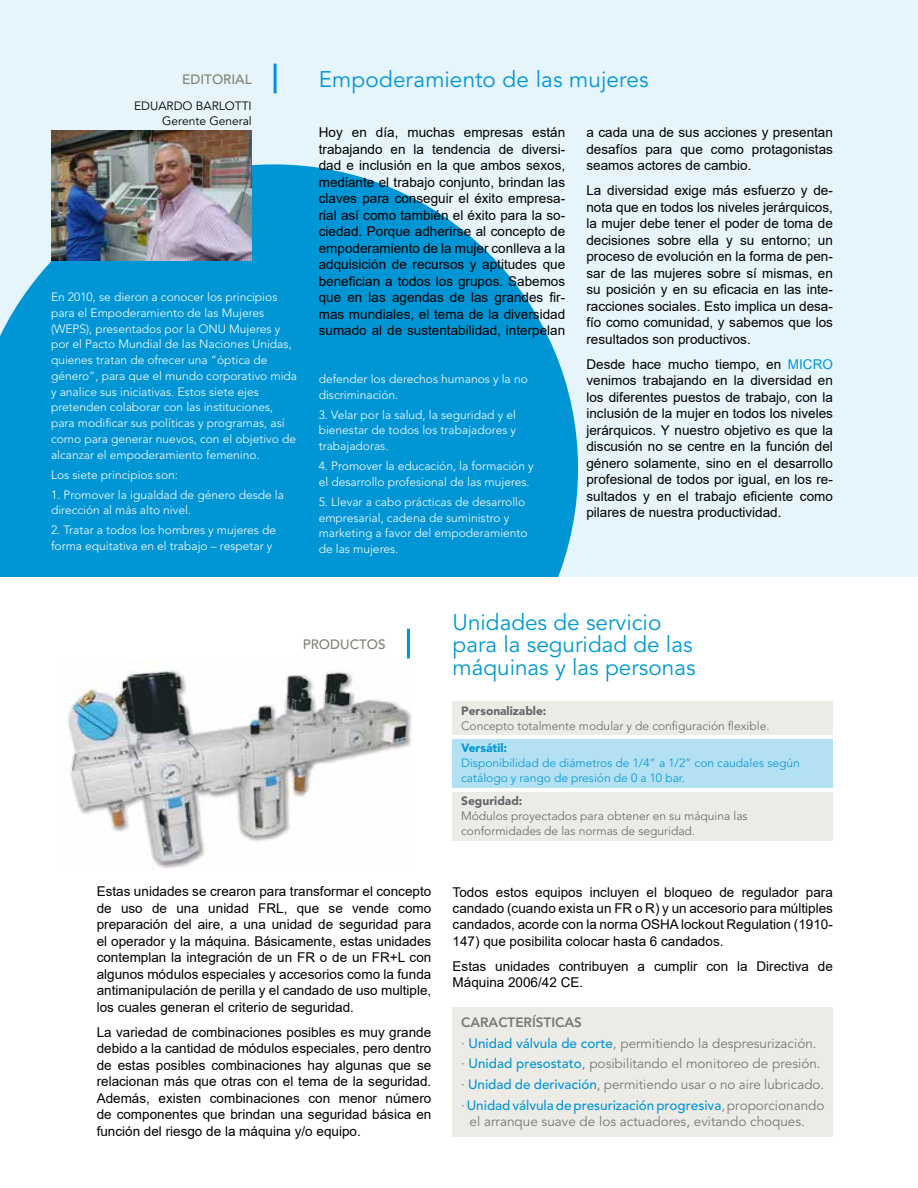
<style>
.page{position:relative;width:918px;height:1188px;background:#fff}
.page>*{position:absolute;margin:0;border:0;box-sizing:border-box;transform-origin:0 0}
.t1{font:22.5px/22.5px "Avenir LT Std";color:#009ad0}
.t2{font:22.5px "Avenir LT Std";letter-spacing:.005em;color:#0096d6}
.t3{font:13.5px/16.5px "Arial";color:#000;text-align:justify}
.t4{font:13.5px/20.7px "Avenir";color:#77777a}
.t5{font:500 13.5px "Avenir LT Std";color:#818174}
.t6{font:300 12px/15.8px "Avenir LT Std";color:#fff}
.t7{font:300 12px/15px "Avenir LT Std";color:#646569}
.t8{font:300 12px/15px "Avenir LT Std";color:#0096d6}
.t9{font:12px/14.2px "Avenir LT Std";color:#000;text-align:right}
.t10{font:900 12px "Avenir LT Std";color:#646569}
.t11{font:900 12px "Avenir LT Std";color:#0096d6}
.s1{color:#0096d6}
.s2{font-weight:800}
.s3{font-weight:500;color:#0096d6}
</style>
<div class="page">
<div style="left:0;top:0;width:918px;height:578px;background:#e6f5fb"></div>
<svg style="left:0;top:164px;width:578px;height:413px;background:#1da2da"></svg>
<div style="left:0;top:577px;width:918px;height:307px;background:#fff"></div>
<hr style="left:274px;top:64px;width:3px;height:29px;background:#0096d6">
<div style="left:453px;top:702px;width:380px;height:33px;background:#edebe6"></div>
<div style="left:453px;top:739px;width:380px;height:49px;background:#b3e0f3"></div>
<div style="left:453px;top:792px;width:380px;height:48px;background:#edebe6"></div>
<img style="left:68px;top:670px;width:344px;height:199px">
<img style="left:51px;top:131px;width:201px;height:130px">
<hr style="left:407px;top:629px;width:3px;height:29px;background:#0096d6">
<div style="left:453px;top:1007px;width:380px;height:130px;background:#edebe6"></div>
<p class="t5" style="left:182px;top:71px;width:71px">EDITORIAL</p>
<p class="t9" style="left:134px;top:100px;width:119px">EDUARDO BARLOTTI<br>Gerente General</p>
<p class="t6" style="left:51px;top:289px;width:248px">En 2010, se dieron a conocer los principios para el Empoderamiento de las Mujeres (WEPS), presentados por la ONU Mujeres y por el Pacto Mundial de las Naciones Unidas, quienes tratan de ofrecer una “óptica de género”, para que el mundo corporativo mida y analice sus iniciativas. Estos siete ejes pretenden colaborar con las instituciones, para modificar sus políticas y programas, así como para generar nuevos, con el objetivo de alcanzar el empoderamiento femenino.</p>
<p class="t6" style="left:51px;top:467px;width:128px">Los siete principios son:</p>
<p class="t6" style="left:51px;top:487px;width:235px">1. Promover la igualdad de género desde la dirección al más alto nivel.</p>
<p class="t6" style="left:51px;top:522px;width:227px">2. Tratar a todos los hombres y mujeres de forma equitativa en el trabajo – respetar y</p>
<h1 class="t2" style="left:319px;top:66px;width:332px">Empoderamiento de las mujeres</h1>
<p class="t3" style="left:319px;top:124px;width:248px">Hoy en día, muchas empresas están trabajando en la tendencia de diversi&shy;dad e inclusión en la que ambos sexos, mediante el trabajo conjunto, brindan las claves para conseguir el éxito empresa&shy;rial así como también el éxito para la so&shy;ciedad. Porque adherirse al concepto de empoderamiento de la mujer conlleva a la adquisición de recursos y aptitudes que benefician a todos los grupos. Sabemos que en las agendas de las grandes fir&shy;mas mundiales, el tema de la diversidad sumado al de sustentabilidad, interpelan</p>
<p class="t6" style="left:319px;top:371px;width:211px">defender los derechos humanos y la no discriminación.</p>
<p class="t6" style="left:319px;top:407px;width:199px;text-align:justify">3. Velar por la salud, la seguridad y el bienestar de todos los trabajadores y trabajadoras.</p>
<p class="t6" style="left:319px;top:458px;width:217px">4. Promover la educación, la formación y el desarrollo profesional de las mujeres.</p>
<p class="t6" style="left:319px;top:494px;width:210px">5. Llevar a cabo prácticas de desarrollo empresarial, cadena de suministro y marketing a favor del empoderamiento de las mujeres.</p>
<p class="t3" style="left:586px;top:124px;width:248px">a cada una de sus acciones y presentan desafíos para que como protagonistas seamos actores de cambio.</p>
<p class="t3" style="left:586px;top:182px;width:248px">La diversidad exige más esfuerzo y de&shy;nota que en todos los niveles jerárquicos, la mujer debe tener el poder de toma de decisiones sobre ella y su entorno; un proceso de evolución en la forma de pen&shy;sar de las mujeres sobre sí mismas, en su posición y en su eficacia en las inte&shy;racciones sociales. Esto implica un desa&shy;fío como comunidad, y sabemos que los resultados son productivos.</p>
<p class="t3" style="left:586px;top:356px;width:248px">Desde hace mucho tiempo, en <span class="s1">MICRO </span>venimos trabajando en la diversidad en los diferentes puestos de trabajo, con la inclusión de la mujer en todos los niveles jerárquicos. Y nuestro objetivo es que la discusión no se centre en la función del género solamente, sino en el desarrollo profesional de todos por igual, en los re&shy;sultados y en el trabajo eficiente como pilares de nuestra productividad.</p>
<p class="t5" style="left:303px;top:636px;width:84px">PRODUCTOS</p>
<p class="t3" style="left:97px;top:883px;width:336px">Estas unidades se crearon para transformar el concepto de uso de una unidad FRL, que se vende como preparación del aire, a una unidad de seguridad para el operador y la máquina. Básicamente, estas unidades contemplan la integración de un FR o de un FR+L con algunos módulos especiales y accesorios como la funda antimanipulación de perilla y el candado de uso multiple, los cuales generan el criterio de seguridad.</p>
<p class="t3" style="left:97px;top:1024px;width:336px">La variedad de combinaciones posibles es muy grande debido a la cantidad de módulos especiales, pero dentro de estas posibles combinaciones hay algunas que se relacionan más que otras con el tema de la seguridad.<br>Además, existen combinaciones con menor número de componentes que brindan una seguridad básica en función del riesgo de la máquina y/o equipo.</p>
<h1 class="t1" style="left:453px;top:611px;width:244px">Unidades de servicio para la seguridad de las máquinas y las personas</h1>
<p class="t10" style="left:461px;top:703px;width:87px">Personalizable:</p>
<p class="t7" style="left:461px;top:718px;width:310px">Concepto totalmente modular y de configuración flexible.</p>
<p class="t11" style="left:461px;top:741px;width:48px">Versátil:</p>
<p class="t8" style="left:461px;top:756px;width:340px">Disponibilidad de diámetros de 1/4” a 1/2” con caudales según catálogo y rango de presión de 0 a 10 bar.</p>
<p class="t10" style="left:461px;top:794px;width:63px">Seguridad:</p>
<p class="t7" style="left:461px;top:808px;width:288px">Módulos proyectados para obtener en su máquina las conformidades de las normas de seguridad.</p>
<p class="t3" style="left:453px;top:883px;width:382px">Todos estos equipos incluyen el bloqueo de regulador para candado (cuando exista un FR o R) y un accesorio para múltiples candados, acorde con la norma OSHA lockout Regulation (1910- 147) que posibilita colocar hasta 6 candados.</p>
<p class="t3" style="left:453px;top:958px;width:382px">Estas unidades contribuyen a cumplir con la Directiva de<br>Máquina 2006/42 CE.</p>
<p class="t4" style="left:461px;top:1012px;width:365px"><span class="s2">CARACTERÍSTICAS<br></span>· <span class="s3">Unidad válvula de corte</span>, permitiendo la despresurización.<br>· <span class="s3">Unidad presostato</span>, posibilitando el monitoreo de presión. · <span class="s3">Unidad de derivación</span>, permitiendo usar o no aire lubricado. · <span class="s3">Unidad válvula de presurización progresiva</span>, proporcionando</p>
<p class="t4" style="left:470px;top:1112px;width:337px">el arranque suave de los actuadores, evitando choques.</p>
</div>
